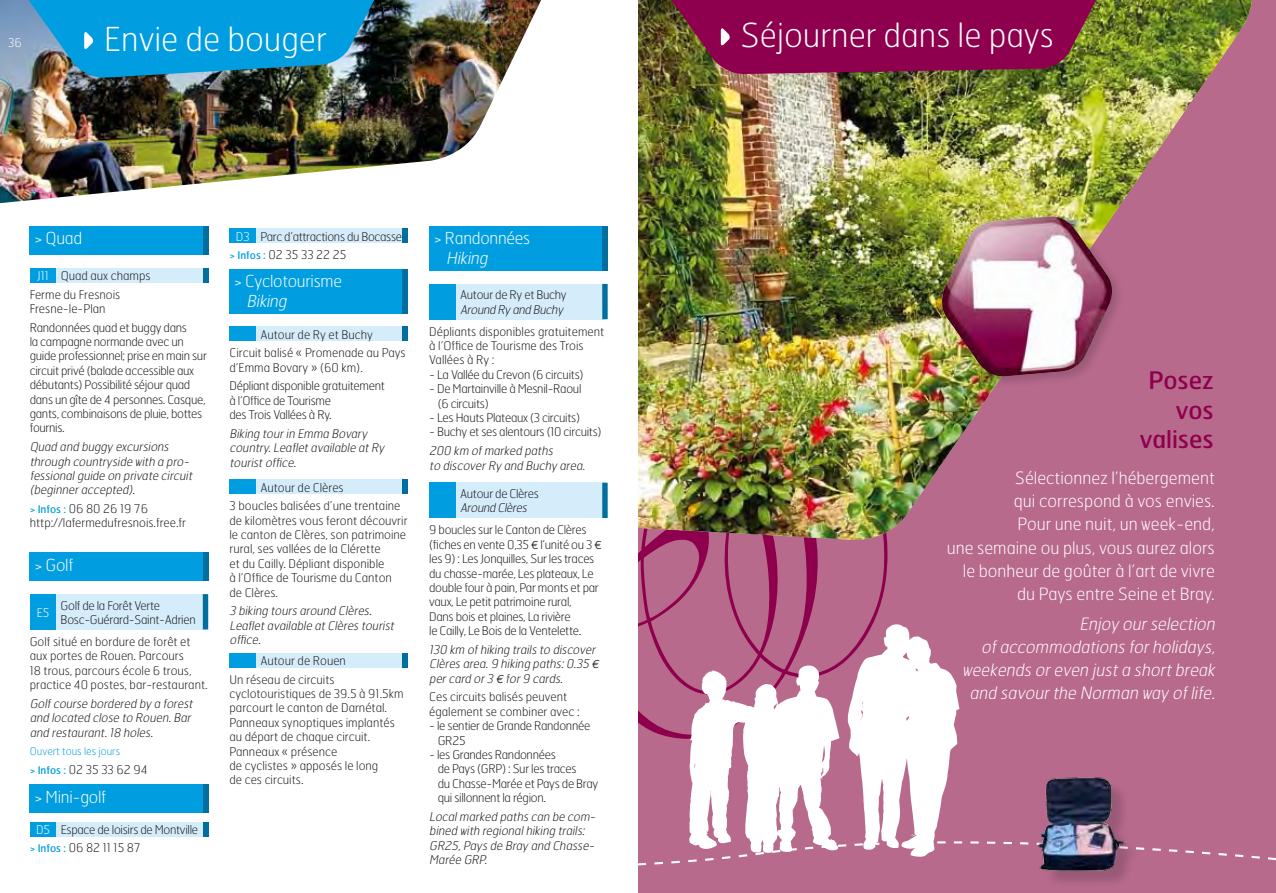
<style>
.page{position:relative;width:1276px;height:893px;background:#fff}
.page>*{position:absolute;margin:0;border:0;box-sizing:border-box;transform-origin:0 0}
.t1{font:100 33px "Hermes";color:#fff}
.t2{font:24.15px/29.1px "Hermes";color:#8e004d;text-align:right}
.t3{font:100 16.95px/23.2px "Hermes";color:#fff;text-align:right}
.t4{font:italic 100 16.95px/23.2px "Hermes";color:#fff;text-align:right}
.t5{font:100 16.5px "Hermes";letter-spacing:-.015em;color:#fff}
.t6{font:italic 100 16.5px "Hermes";color:#fff}
.t7{font:100 12px/14.4px "Hermes";letter-spacing:-.025em;color:#1a171c}
.t8{font:100 12px/14.4px "Hermes";color:#1a171c}
.t9{font:italic 100 12px/14.4px "Hermes";color:#1a171c}
.t10{font:100 12px "Hermes";color:#fff}
.t11{font:100 10.5px "Hermes";color:#009ee0}
.s1{color:#fff}
.s2{font-weight:400;font-size:10.5px;color:#009ee0}
.s3{font-family:"Orator Std";font-weight:400}
</style>
<div class="page">
<div style="left:30px;top:227px;width:175px;height:28px;background:#009ee0"></div>
<div style="left:203px;top:227px;width:5px;height:28px;background:#006f9f"></div>
<div style="left:30px;top:268px;width:27px;height:14px;background:#009ee0"></div>
<div style="left:56px;top:268px;width:149px;height:14px;background:#d5edfa"></div>
<div style="left:203px;top:268px;width:5px;height:14px;background:#006f9f"></div>
<div style="left:30px;top:553px;width:175px;height:28px;background:#009ee0"></div>
<div style="left:203px;top:553px;width:5px;height:28px;background:#006f9f"></div>
<div style="left:30px;top:594px;width:27px;height:35px;background:#009ee0"></div>
<div style="left:56px;top:594px;width:149px;height:35px;background:#d5edfa"></div>
<div style="left:203px;top:594px;width:5px;height:35px;background:#006f9f"></div>
<div style="left:30px;top:785px;width:175px;height:28px;background:#009ee0"></div>
<div style="left:203px;top:785px;width:5px;height:28px;background:#006f9f"></div>
<div style="left:30px;top:822px;width:27px;height:14px;background:#009ee0"></div>
<div style="left:56px;top:822px;width:149px;height:14px;background:#d5edfa"></div>
<div style="left:203px;top:822px;width:5px;height:14px;background:#006f9f"></div>
<div style="left:229px;top:229px;width:27px;height:14px;background:#009ee0"></div>
<div style="left:256px;top:229px;width:148px;height:14px;background:#d5edfa"></div>
<div style="left:402px;top:229px;width:6px;height:14px;background:#006f9f"></div>
<div style="left:229px;top:269px;width:176px;height:45px;background:#009ee0"></div>
<div style="left:403px;top:269px;width:5px;height:45px;background:#006f9f"></div>
<div style="left:229px;top:327px;width:27px;height:14px;background:#009ee0"></div>
<div style="left:256px;top:327px;width:148px;height:14px;background:#d5edfa"></div>
<div style="left:402px;top:327px;width:6px;height:14px;background:#006f9f"></div>
<div style="left:229px;top:480px;width:27px;height:14px;background:#009ee0"></div>
<div style="left:256px;top:480px;width:148px;height:14px;background:#d5edfa"></div>
<div style="left:402px;top:480px;width:6px;height:14px;background:#006f9f"></div>
<div style="left:229px;top:653px;width:27px;height:14px;background:#009ee0"></div>
<div style="left:429px;top:227px;width:175px;height:44px;background:#009ee0"></div>
<div style="left:602px;top:227px;width:6px;height:44px;background:#006f9f"></div>
<div style="left:429px;top:284px;width:27px;height:35px;background:#009ee0"></div>
<div style="left:456px;top:284px;width:148px;height:35px;background:#d5edfa"></div>
<div style="left:602px;top:284px;width:6px;height:35px;background:#006f9f"></div>
<div style="left:429px;top:483px;width:27px;height:35px;background:#009ee0"></div>
<div style="left:456px;top:483px;width:148px;height:35px;background:#d5edfa"></div>
<div style="left:602px;top:483px;width:6px;height:35px;background:#006f9f"></div>
<div style="left:638px;top:0;width:638px;height:893px;background:#b86a8c"></div>
<svg style="left:638px;top:542px;width:250px;height:69px"></svg>
<img style="left:638px;top:0;width:614px;height:542px">
<img style="left:638px;top:0;width:492px;height:75px">
<div style="left:938px;top:212px;width:186px;height:176px;background:#1a171c;opacity:.2"></div>
<img style="left:939px;top:216px;width:176px;height:162px">
<div style="left:1041px;top:780px;width:102px;height:109px;background:#1a171c;opacity:.2"></div>
<img style="left:1041px;top:874px;width:88px;height:3px">
<svg style="left:250px;top:611px;width:1026px;height:263px"></svg>
<img style="left:0;top:0;width:541px;height:203px">
<img style="left:0;top:0;width:410px;height:78px">
<p class="t10" style="left:8px;top:35px;width:15px">36</p>
<h1 class="t1" style="left:104px;top:18px;width:224px">Envie de bouger</h1>
<h1 class="t1" style="left:741px;top:15px;width:315px">Séjourner dans le pays</h1>
<h3 class="t5" style="left:34px;top:228px;width:50px">&gt; Quad</h3>
<p class="t8" style="left:30px;top:266px;width:122px;line-height:18.6px;text-indent:8px"><span class="s1">J11</span> Quad aux champs<br>Ferme du Fresnois</p>
<p class="t7" style="left:30px;top:299px;width:159px;line-height:18.6px">Fresne-le-Plan<br>Randonnées quad et buggy dans</p>
<p class="t7" style="left:30px;top:334px;width:179px">la campagne normande avec un guide professionnel; prise en main sur circuit privé (balade accessible aux débutants) Possibilité séjour quad dans un gîte de 4 personnes. Casque, gants, combinaisons de pluie, bottes fournis.</p>
<p class="t9" style="left:30px;top:439px;width:166px">Quad and buggy excursions through countryside with a pro&shy;fessionalguide on private circuit (beginneraccepted).</p>
<p class="t8" style="left:30px;top:501px;width:158px"><span class="s2">&gt; Infos :</span> 06 80 26 19 76 http://lafermedufresnois.free.fr</p>
<h3 class="t5" style="left:34px;top:554px;width:41px">&gt; Golf</h3>
<p class="t10" style="left:37px;top:605px;width:14px">E5</p>
<p class="t7" style="left:61px;top:598px;width:137px">Golf de la Forêt Verte<br>Bosc-Guérard-Saint-Adrien</p>
<p class="t8" style="left:30px;top:634px;width:179px">Golf situé en bordure de forêt et aux portes de Rouen. Parcours<br>18 trous, parcours école 6 trous, practice 40 postes, bar-restaurant.</p>
<p class="t9" style="left:30px;top:696px;width:167px">Golfcourse bordered by a forest and located close to Rouen.Bar and restaurant.18 holes.</p>
<p class="t11" style="left:30px;top:745px;width:92px">Ouvert tous les jours</p>
<p class="t7" style="left:30px;top:762px;width:119px"><span class="s2">&gt; Infos :</span> 02 35 33 62 94</p>
<h3 class="t5" style="left:34px;top:786px;width:74px">&gt; Mini-golf</h3>
<p class="t7" style="left:30px;top:820px;width:170px;line-height:18.6px;text-indent:6px"><span class="s1">D5</span> Espace de loisirs de Montville <span class="s2">&gt; Infos :</span> 06 82 11 15 87</p>
<p class="t7" style="left:229px;top:227px;width:174px;line-height:18.6px;text-indent:6px"><span class="s1">D3</span> Parc d’attractions du Bocasse <span class="s2">&gt; Infos :</span> 02 35 33 22 25</p>
<h3 class="t5" style="left:234px;top:271px;width:110px">&gt; Cyclotourisme</h3>
<h3 class="t6" style="left:246px;top:291px;width:45px">Biking</h3>
<p class="t8" style="left:229px;top:325px;width:178px;line-height:18.6px;text-align:center">Autour de Ry et Buchy<br>Circuit balisé « Promenade au Pays</p>
<p class="t7" style="left:229px;top:358px;width:157px;line-height:18.6px">d’Emma Bovary » (60 km).<br>Dépliant disponible gratuitement</p>
<p class="t7" style="left:229px;top:393px;width:103px">à l’Office de Tourisme des Trois Vallées à Ry.</p>
<p class="t9" style="left:229px;top:426px;width:159px">Biking tourin Emma Bovary country.Leafletavailable atRy touristoffice.</p>
<p class="t8" style="left:229px;top:478px;width:172px;line-height:18.6px;text-indent:31px">Autour de Clères<br>3 boucles balisées d’une trentaine</p>
<p class="t8" style="left:229px;top:513px;width:180px">de kilomètres vous feront découvrir le canton de Clères, son patrimoine rural, ses vallées de la Clérette<br>et du Cailly. Dépliant disponible<br>à l’Office de Tourisme du Canton<br>de Clères.</p>
<p class="t9" style="left:229px;top:603px;width:168px">3 biking tours around Clères.<br>Leafletavailable atClères tourist office.</p>
<p class="t8" style="left:229px;top:651px;width:118px;line-height:18.6px;text-indent:31px">Autour de Rouen<br>Un réseau de circuits</p>
<p class="t8" style="left:229px;top:686px;width:176px">cyclotouristiques de 39.5 à 91.5km parcourt le canton de Darnétal.<br>Panneaux synoptiques implantés au départ de chaque circuit.<br>Panneaux « présence<br>de cyclistes » apposés le long<br>de ces circuits.</p>
<h3 class="t5" style="left:433px;top:228px;width:98px">&gt; Randonnées</h3>
<h3 class="t6" style="left:446px;top:248px;width:46px">Hiking</h3>
<p class="t7" style="left:460px;top:287px;width:108px">Autour de Ry et Buchy</p>
<p class="t9" style="left:460px;top:302px;width:107px">Around Ry and Buchy</p>
<p class="t8" style="left:429px;top:324px;width:176px">Dépliants disponibles gratuitement à l’Office de Tourisme des Trois<br>Vallées à Ry :</p>
<p class="t7" style="left:429px;top:367px;width:156px">- La Vallée du Crevon (6 circuits)</p>
<p class="t7" style="left:438px;top:381px;width:145px;text-indent:-9px">- De Martainville à Mesnil-Raoul (6 circuits)</p>
<p class="t7" style="left:429px;top:410px;width:152px">- Les Hauts Plateaux (3 circuits)</p>
<p class="t7" style="left:429px;top:425px;width:174px">- Buchy et ses alentours (10 circuits)</p>
<p class="t9" style="left:429px;top:443px;width:160px">200 km ofmarked paths<br>to discoverRy and Buchy area.</p>
<p class="t7" style="left:460px;top:486px;width:80px">Autour de Clères</p>
<p class="t9" style="left:460px;top:501px;width:71px">Around Clères</p>
<p class="t7" style="left:429px;top:523px;width:174px">9 boucles sur le Canton de Clères (fiches en vente 0,35 <span class="s3">€</span> l’unité ou 3 <span class="s3">€ </span>les 9) : Les Jonquilles, Sur les traces du chasse-marée, Les plateaux, Le double four à pain, Par monts et par vaux, Le petit patrimoine rural,<br>Dans bois et plaines, La rivière<br>le Cailly, Le Bois de la Ventelette.</p>
<p class="t9" style="left:429px;top:642px;width:174px">130 km ofhiking trails to discover<br>Clères area.9 hiking paths:0.35 <span class="s3">€ </span>percard or3 <span class="s3">€</span> for9 cards.</p>
<p class="t8" style="left:429px;top:689px;width:152px">Ces circuits balisés peuvent également se combiner avec :</p>
<p class="t7" style="left:438px;top:718px;width:154px;text-indent:-9px">- le sentier de Grande Randonnée<br>GR25</p>
<p class="t7" style="left:438px;top:747px;width:162px;text-indent:-9px">- les Grandes Randonnées<br>de Pays (GRP) : Sur les traces<br>du Chasse-Marée et Pays de Bray qui sillonnent la région.</p>
<p class="t9" style="left:429px;top:809px;width:170px">Localmarked paths can be com&shy;bined with regionalhiking trails:<br>GR25,Pays de Bray and Chasse-<br>Marée GRP.</p>
<h2 class="t2" style="left:1139px;top:365px;width:75px">Posez vos valises</h2>
<h3 class="t3" style="left:946px;top:465px;width:269px">Sélectionnez l’hébergement<br>qui correspond à vos envies.<br>Pour une nuit, un week-end,<br>une semaine ou plus, vous aurez alors le bonheur de goûter à l’art de vivre du Pays entre Seine et Bray.</h3>
<h3 class="t4" style="left:962px;top:611px;width:258px">Enjoy ourselection ofaccommodations forholidays, weekends oreven justa shortbreak and savourthe Norman way oflife.</h3>
</div>
